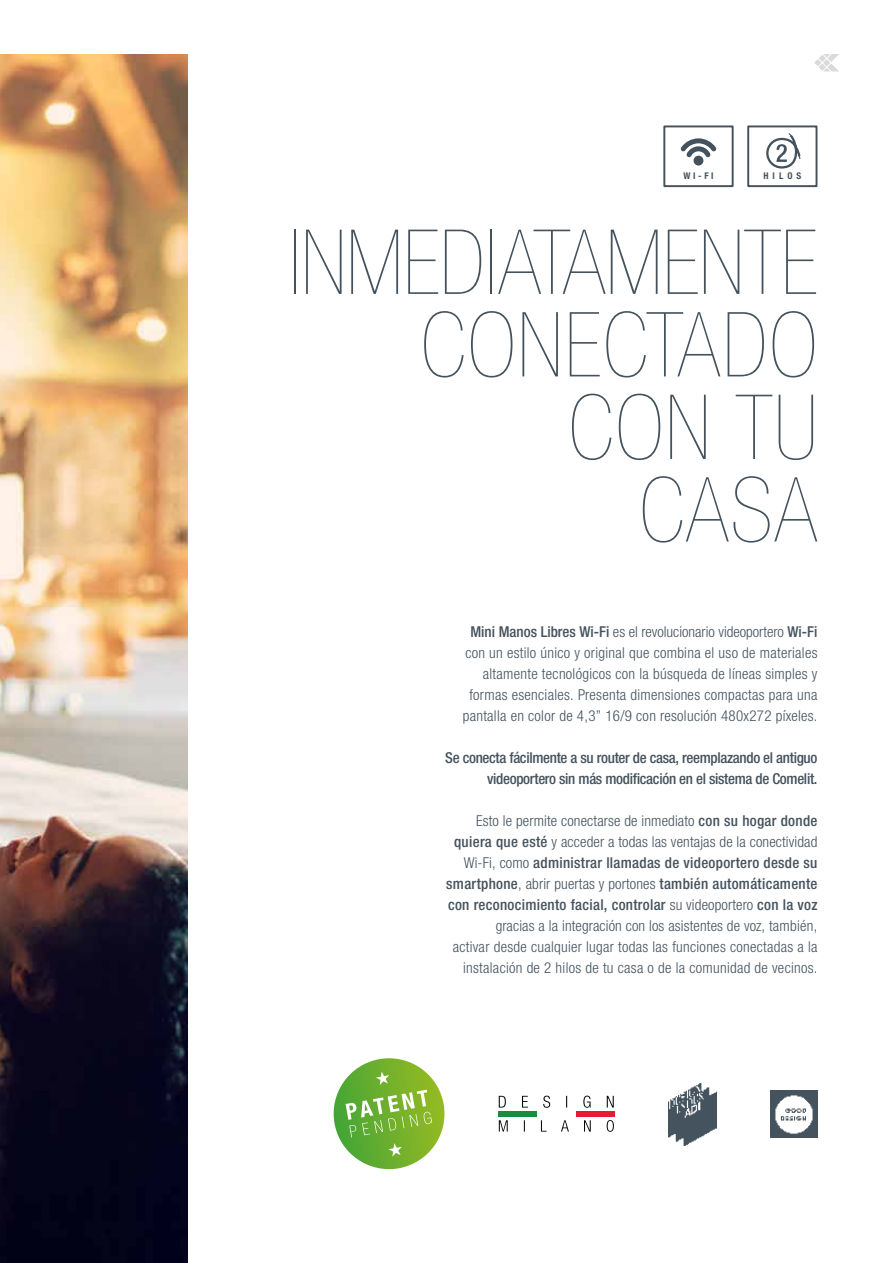
<style>
.page{position:relative;width:893px;height:1263px;background:#fff}
.page>*{position:absolute;margin:0;border:0;box-sizing:border-box;transform-origin:0 0}
.t1{font:200 condensed 90px/82.5px "Helvetica Neue LTW1 G";color:#44525d;text-align:right}
.t2{font:300 condensed 15px/21px "Helvetica Neue LTW1 G";letter-spacing:.02em;color:#44525d;text-align:right}
.t3{font:500 condensed 15px/21px "Helvetica Neue LTW1 G";letter-spacing:-.02em;color:#44525d;text-align:right}
.t4{font:700 condensed 9.3px "Helvetica Neue LTW1 G";letter-spacing:.435em;color:#44525d}
.s1{font-weight:500}
</style>
<div class="page">
<svg style="left:814px;top:59px;width:8px;height:7px"></svg>
<div style="left:819px;top:63px;width:7px;height:8px;background:#dadada;border-radius:3px"></div>
<div style="left:819px;top:55px;width:7px;height:7px;background:#dadada;border-radius:3px"></div>
<svg style="left:823px;top:54px;width:16px;height:17px"></svg>
<img style="left:0;top:54px;width:187px;height:1209px">
<div style="left:663px;top:125px;width:71px;height:62px;border:2px solid #44525d"></div>
<div style="left:747px;top:125px;width:70px;height:62px;border:2px solid #44525d"></div>
<svg style="left:766px;top:133px;width:35px;height:36px"></svg>
<svg style="left:680px;top:138px;width:36px;height:28px"></svg>
<div style="left:498px;top:1111px;width:39px;height:5px;background:#188d40"></div>
<div style="left:576px;top:1111px;width:39px;height:5px;background:#e51a35"></div>
<svg style="left:499px;top:1095px;width:115px;height:13px"></svg>
<svg style="left:499px;top:1120px;width:115px;height:12px"></svg>
<img style="left:771px;top:1090px;width:46px;height:47px">
<img style="left:669px;top:1083px;width:47px;height:62px">
<svg style="left:333px;top:1058px;width:112px;height:112px"></svg>
<p class="t4" style="left:684px;top:170px;width:32px">WI-FI</p>
<p class="t4" style="left:763px;top:170px;width:39px">HILOS</p>
<h1 class="t1" style="left:288px;top:222px;width:531px">INMEDIATAMENTE<br>CONECTADO<br>CON TU<br>CASA</h1>
<p class="t2" style="left:463px;top:621px;width:356px"><span class="s1">Mini Manos Libres Wi-Fi</span> es el revolucionario videoportero <span class="s1">Wi-Fi </span>con un estilo único y original que combina el uso de materiales altamente tecnológicos con la búsqueda de líneas simples y formas esenciales. Presenta dimensiones compactas para una pantalla en color de 4,3” 16/9 con resolución 480x272 píxeles.</p>
<p class="t3" style="left:445px;top:747px;width:374px">Se conecta fácilmente a su router de casa, reemplazando el antiguo videoportero sin más modificación en el sistema de Comelit.</p>
<p class="t2" style="left:446px;top:810px;width:373px">Esto le permite conectarse de inmediato <span class="s1">con su hogar donde quiera que esté</span> y acceder a todas las ventajas de la conectividad Wi-Fi, como <span class="s1">administrar llamadas de videoportero desde su smartphone</span>, abrir puertas y portones <span class="s1">también automáticamente con reconocimiento facial, controlar</span> su videoportero <span class="s1">con la voz </span>gracias a la integración con los asistentes de voz, también,<br>activar desde cualquier lugar todas las funciones conectadas a la instalación de 2 hilos de tu casa o de la comunidad de vecinos.</p>
</div>
